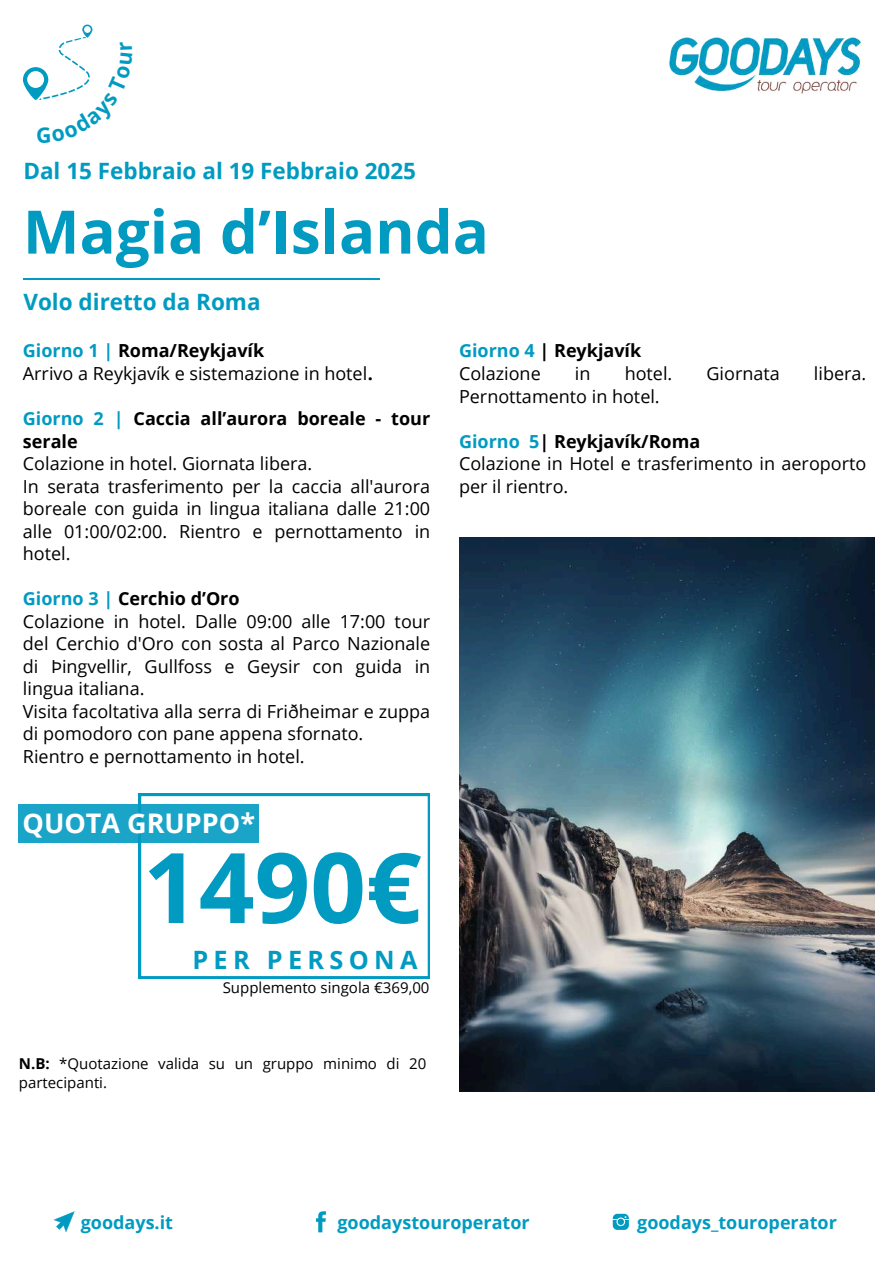
<style>
.page{position:relative;width:894px;height:1264px;background:#fff}
.page>*{position:absolute;margin:0;border:0;box-sizing:border-box;transform-origin:0 0}
.t1{font:700 97.5px "Open Sans";color:#019bc2}
.t2{font:700 60px "Open Sans";color:#019bc2}
.t3{font:700 27px "Open Sans";color:#fff}
.t4{font:700 25.2px "Open Sans";letter-spacing:.21em;color:#019bc2}
.t5{font:700 22.5px "Open Sans";color:#019bc2}
.t6{font:18px/22.5px "Open Sans";color:#000}
.t7{font:700 18px/22.5px "Open Sans";color:#000}
.t8{font:700 18px "Open Sans";color:#019bc2}
.t9{font:15px/19.2px "Open Sans";color:#000}
.s1{font-weight:700;color:#019bc2}
.s2{font-weight:700}
.s3{color:#019bc2}
.s4{font-weight:700;color:#009ac1}
.s5{font-weight:400}
</style>
<div class="page">
<svg style="left:53px;top:1211px;width:22px;height:21px"></svg>
<svg style="left:316px;top:1211px;width:10px;height:21px"></svg>
<svg style="left:612px;top:1213px;width:16px;height:16px"></svg>
<img style="left:669px;top:37px;width:192px;height:57px">
<hr style="left:23px;top:278px;width:357px;height:1px;background:#019bc2">
<svg style="left:139px;top:794px;width:290px;height:184px"></svg>
<img style="left:459px;top:537px;width:415px;height:554px">
<div style="left:19px;top:804px;width:240px;height:38px;background:#1aa5c8"></div>
<svg style="left:23px;top:25px;width:70px;height:75px"></svg>
<p class="t5" style="left:23px;top:155px;width:394px">Dal 15 Febbraio al 19 Febbraio 2025</p>
<h2 class="t2" style="left:23px;top:189px;width:467px">Magia d’Islanda</h2>
<p class="t5" style="left:23px;top:286px;width:239px">Volo diretto da Roma</p>
<p class="t6" style="left:23px;top:339px;width:351px"><span class="s1">Giorno 1 |</span> <span class="s2">Roma/Reykjavík<br></span>Arrivo a Reykjavík e sistemazione in hotel<span class="s2">.</span></p>
<p class="t7" style="left:23px;top:407px;width:409px"><span class="s3">Giorno 2 |</span> Caccia all’aurora boreale - tour serale</p>
<p class="t6" style="left:23px;top:452px;width:408px">Colazione in hotel. Giornata libera.<br>In serata trasferimento per la caccia all'aurora boreale con guida in lingua italiana dalle 21:00 alle 01:00/02:00. Rientro e pernottamento in hotel.</p>
<p class="t6" style="left:23px;top:587px;width:409px"><span class="s4">Giorno 3 |</span> <span class="s2">Cerchio d’Oro<br></span>Colazione in hotel. Dalle 09:00 alle 17:00 tour del Cerchio d'Oro con sosta al Parco Nazionale di Þingvellir, Gullfoss e Geysir con guida in lingua italiana.<br>Visita facoltativa alla serra di Friðheimar e zuppa di pomodoro con pane appena sfornato.<br>Rientro e pernottamento in hotel.</p>
<p class="t7" style="left:459px;top:339px;width:184px"><span class="s3">Giorno 4</span> | Reykjavík<br><span class="s5">Colazione</span></p>
<p class="t6" style="left:574px;top:362px;width:17px">in</p>
<p class="t6" style="left:624px;top:362px;width:49px">hotel.</p>
<p class="t6" style="left:706px;top:362px;width:75px">Giornata</p>
<p class="t6" style="left:813px;top:362px;width:54px">libera.</p>
<p class="t6" style="left:459px;top:384px;width:202px">Pernottamento in hotel.</p>
<p class="t6" style="left:459px;top:429px;width:409px"><span class="s1">Giorno 5</span><span class="s2">| Reykjavík/Roma<br></span>Colazione in Hotel e trasferimento in aeroporto per il rientro.</p>
<h3 class="t3" style="left:23px;top:804px;width:234px">QUOTA GRUPPO*</h3>
<h1 class="t1" style="left:143px;top:818px;width:280px">1490€</h1>
<h3 class="t4" style="left:192px;top:941px;width:226px">PER PERSONA</h3>
<p class="t9" style="left:223px;top:977px;width:208px">Supplemento singola €369,00</p>
<p class="t9" style="left:19px;top:1053px;width:409px"><span class="s2">N.B:</span> *Quotazione valida su un gruppo minimo di 20 partecipanti.</p>
<p class="t8" style="left:81px;top:1209px;width:94px">goodays.it</p>
<p class="t8" style="left:337px;top:1209px;width:194px">goodaystouroperator</p>
<p class="t8" style="left:637px;top:1209px;width:201px">goodays_touroperator</p>
</div>
